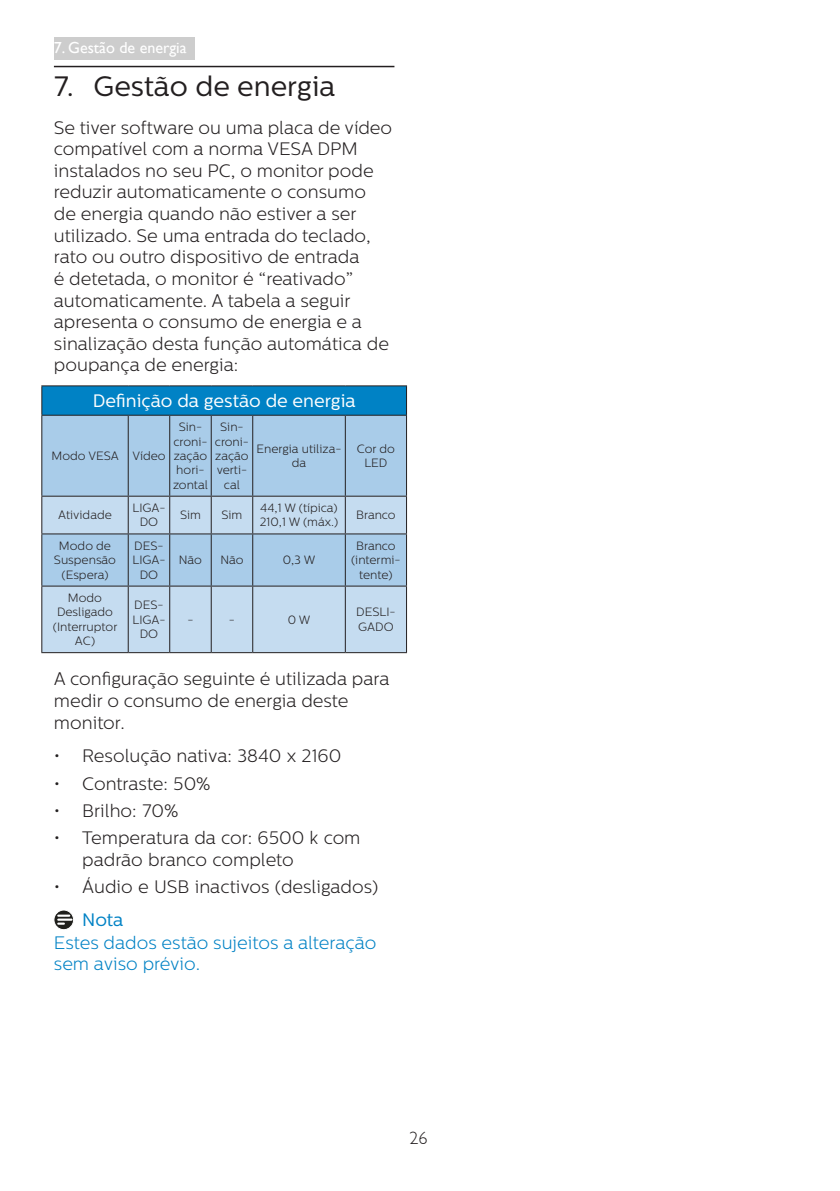
<style>
.page{position:relative;width:840px;height:1191px;background:#fff}
.page>*{position:absolute;margin:0;border:0;box-sizing:border-box;transform-origin:0 0}
.t1{font:28px "Centrale Sans";color:#231f20}
.chapter-paragraph{font:300 18px/21.6px "Centrale Sans";color:#231f20}
.Note_body{font:300 18px/21.6px "Centrale Sans";color:#0082c5}
.t2{font:18px "Centrale Sans";color:#fff}
.Heading_4_Blue{font:18px "Centrale Sans";color:#0082c5}
.t3{font:300 18px "Gill Alt One";color:#231f20}
.t4{font:16px "Gill Sans Alt One WGL";color:#fff}
.t5{font:300 12px/14.4px "Centrale Sans";color:#231f20;text-align:center}
</style>
<div class="page">
<div style="left:54px;top:37px;width:140px;height:23px;background:#cdcdcd"></div>
<hr style="left:54px;top:66px;width:340px;height:1px;background:#231f20">
<div style="left:42px;top:386px;width:364px;height:29px;background:#0082c5"></div>
<div style="left:42px;top:416px;width:364px;height:80px;background:#a9cce9"></div>
<svg style="left:42px;top:497px;width:364px;height:155px;background:#b9d4ea"></svg>
<svg style="left:406px;top:386px;width:1px;height:29px"></svg>
<hr style="left:41px;top:533px;width:87px;height:1px;background:#231f20">
<hr style="left:41px;top:534px;width:1px;height:51px;background:#231f20">
<hr style="left:128px;top:534px;width:1px;height:51px;background:#231f20">
<hr style="left:41px;top:585px;width:87px;height:1px;background:#231f20">
<hr style="left:41px;top:586px;width:1px;height:66px;background:#231f20">
<hr style="left:128px;top:586px;width:1px;height:66px;background:#231f20">
<hr style="left:41px;top:652px;width:87px;height:1px;background:#231f20">
<svg style="left:41px;top:386px;width:1px;height:29px"></svg>
<hr style="left:41px;top:385px;width:87px;height:1px;background:#231f20">
<hr style="left:128px;top:385px;width:42px;height:1px;background:#231f20">
<hr style="left:170px;top:385px;width:41px;height:1px;background:#231f20">
<hr style="left:211px;top:385px;width:41px;height:1px;background:#231f20">
<hr style="left:252px;top:385px;width:93px;height:1px;background:#231f20">
<hr style="left:345px;top:385px;width:62px;height:1px;background:#231f20">
<hr style="left:41px;top:415px;width:87px;height:1px;background:#231f20">
<hr style="left:128px;top:415px;width:42px;height:1px;background:#231f20">
<hr style="left:170px;top:415px;width:41px;height:1px;background:#231f20">
<hr style="left:211px;top:415px;width:41px;height:1px;background:#231f20">
<hr style="left:252px;top:415px;width:93px;height:1px;background:#231f20">
<hr style="left:345px;top:415px;width:62px;height:1px;background:#231f20">
<hr style="left:41px;top:416px;width:1px;height:80px;background:#231f20">
<hr style="left:128px;top:416px;width:1px;height:80px;background:#231f20">
<hr style="left:169px;top:416px;width:1px;height:80px;background:#231f20">
<hr style="left:211px;top:416px;width:1px;height:80px;background:#231f20">
<hr style="left:252px;top:416px;width:1px;height:80px;background:#231f20">
<hr style="left:344px;top:416px;width:1px;height:80px;background:#231f20">
<hr style="left:406px;top:416px;width:1px;height:80px;background:#231f20">
<hr style="left:41px;top:497px;width:1px;height:36px;background:#231f20">
<hr style="left:41px;top:496px;width:87px;height:1px;background:#231f20">
<hr style="left:128px;top:497px;width:1px;height:36px;background:#231f20">
<hr style="left:128px;top:496px;width:42px;height:1px;background:#231f20">
<hr style="left:169px;top:497px;width:1px;height:36px;background:#231f20">
<hr style="left:170px;top:496px;width:41px;height:1px;background:#231f20">
<hr style="left:211px;top:497px;width:1px;height:36px;background:#231f20">
<hr style="left:211px;top:496px;width:41px;height:1px;background:#231f20">
<hr style="left:252px;top:497px;width:1px;height:36px;background:#231f20">
<hr style="left:252px;top:496px;width:93px;height:1px;background:#231f20">
<hr style="left:344px;top:497px;width:1px;height:36px;background:#231f20">
<hr style="left:406px;top:497px;width:1px;height:36px;background:#231f20">
<hr style="left:345px;top:496px;width:62px;height:1px;background:#231f20">
<hr style="left:128px;top:533px;width:42px;height:1px;background:#231f20">
<hr style="left:169px;top:534px;width:1px;height:51px;background:#231f20">
<hr style="left:170px;top:533px;width:41px;height:1px;background:#231f20">
<hr style="left:211px;top:534px;width:1px;height:51px;background:#231f20">
<hr style="left:211px;top:533px;width:41px;height:1px;background:#231f20">
<hr style="left:252px;top:534px;width:1px;height:51px;background:#231f20">
<hr style="left:252px;top:533px;width:93px;height:1px;background:#231f20">
<hr style="left:344px;top:534px;width:1px;height:51px;background:#231f20">
<hr style="left:406px;top:534px;width:1px;height:51px;background:#231f20">
<hr style="left:345px;top:533px;width:62px;height:1px;background:#231f20">
<hr style="left:128px;top:585px;width:42px;height:1px;background:#231f20">
<hr style="left:128px;top:652px;width:42px;height:1px;background:#231f20">
<hr style="left:169px;top:586px;width:1px;height:66px;background:#231f20">
<hr style="left:170px;top:585px;width:41px;height:1px;background:#231f20">
<hr style="left:170px;top:652px;width:41px;height:1px;background:#231f20">
<hr style="left:211px;top:586px;width:1px;height:66px;background:#231f20">
<hr style="left:211px;top:585px;width:41px;height:1px;background:#231f20">
<hr style="left:211px;top:652px;width:41px;height:1px;background:#231f20">
<hr style="left:252px;top:586px;width:1px;height:66px;background:#231f20">
<hr style="left:252px;top:585px;width:93px;height:1px;background:#231f20">
<hr style="left:252px;top:652px;width:93px;height:1px;background:#231f20">
<hr style="left:344px;top:586px;width:1px;height:66px;background:#231f20">
<hr style="left:406px;top:586px;width:1px;height:66px;background:#231f20">
<hr style="left:345px;top:585px;width:62px;height:1px;background:#231f20">
<hr style="left:345px;top:652px;width:62px;height:1px;background:#231f20">
<svg style="left:54px;top:910px;width:20px;height:19px"></svg>
<div style="left:54px;top:910px;width:20px;height:19px;border:1px solid #fff;border-radius:50%"></div>
<svg style="left:58px;top:914px;width:13px;height:10px"></svg>
<p class="t4" style="left:54px;top:36px;width:134px">7. Gestão de energia</p>
<p class="t1" style="left:54px;top:70px;width:283px">7. Gestão de energia</p>
<p class="chapter-paragraph" style="left:54px;top:117px;width:339px">Se tiver software ou uma placa de vídeo compatível com a norma VESA DPM instalados no seu PC, o monitor pode reduzir automaticamente o consumo de energia quando não estiver a ser utilizado. Se uma entrada do teclado, rato ou outro dispositivo de entrada<br>é detetada, o monitor é “reativado” automaticamente. A tabela a seguir apresenta o consumo de energia e a sinalização desta função automática de poupança de energia:</p>
<p class="t2" style="left:93px;top:390px;width:264px">Definição da gestão de energia</p>
<p class="t5" style="left:52px;top:448px;width:69px">Modo VESA</p>
<p class="t5" style="left:132px;top:448px;width:35px">Vídeo</p>
<p class="t5" style="left:173px;top:420px;width:36px">Sin&shy;croni&shy;zação hori&shy;zontal</p>
<p class="t5" style="left:215px;top:420px;width:36px">Sin&shy;croni&shy;zação verti&shy;cal</p>
<p class="t5" style="left:58px;top:508px;width:55px">Atividade</p>
<p class="t5" style="left:132px;top:501px;width:34px">LIGA-<br>DO</p>
<p class="t5" style="left:180px;top:508px;width:22px">Sim</p>
<p class="t5" style="left:221px;top:508px;width:22px">Sim</p>
<p class="t5" style="left:256px;top:441px;width:86px">Energia utiliza&shy;da</p>
<p class="t5" style="left:357px;top:441px;width:40px">Cor do<br>LED</p>
<p class="t5" style="left:260px;top:501px;width:79px">44,1 W (típica)</p>
<p class="t5" style="left:260px;top:515px;width:80px">210,1 W (máx.)</p>
<p class="t5" style="left:356px;top:508px;width:41px">Branco</p>
<p class="t5" style="left:54px;top:538px;width:64px">Modo de<br>Suspensão (Espera)</p>
<p class="t5" style="left:132px;top:538px;width:34px">DES-<br>LIGA-<br>DO</p>
<p class="t5" style="left:53px;top:590px;width:66px">Modo<br>Desligado (Interruptor<br>AC)</p>
<p class="t5" style="left:132px;top:598px;width:34px">DES-<br>LIGA-<br>DO</p>
<p class="t5" style="left:179px;top:553px;width:25px">Não</p>
<p class="t5" style="left:220px;top:553px;width:25px">Não</p>
<p class="t5" style="left:283px;top:553px;width:34px">0,3 W</p>
<p class="t5" style="left:351px;top:538px;width:51px">Branco (intermi&shy;tente)</p>
<p class="t5" style="left:187px;top:612px;width:8px">-</p>
<p class="t5" style="left:229px;top:612px;width:8px">-</p>
<p class="t5" style="left:287px;top:612px;width:24px">0 W</p>
<p class="t5" style="left:356px;top:605px;width:41px;text-align:left">DESLI-<br>GADO</p>
<p class="chapter-paragraph" style="left:54px;top:668px;width:337px">A configuração seguinte é utilizada para medir o consumo de energia deste monitor.</p>
<p class="chapter-paragraph" style="left:54px;top:745px;width:289px">• Resolução nativa: 3840 x 2160</p>
<p class="chapter-paragraph" style="left:54px;top:772px;width:158px">• Contraste: 50%</p>
<p class="chapter-paragraph" style="left:54px;top:800px;width:126px">• Brilho: 70%</p>
<p class="chapter-paragraph" style="left:82px;top:827px;width:279px;text-indent:-28px">• Temperatura da cor: 6500 k com padrão branco completo</p>
<p class="chapter-paragraph" style="left:54px;top:876px;width:326px">• Áudio e USB inactivos (desligados)</p>
<p class="Heading_4_Blue" style="left:82px;top:909px;width:43px">Nota</p>
<p class="Note_body" style="left:54px;top:931px;width:324px">Estes dados estão sujeitos a alteração sem aviso prévio.</p>
<p class="t3" style="left:409px;top:1128px;width:19px">26</p>
</div>
